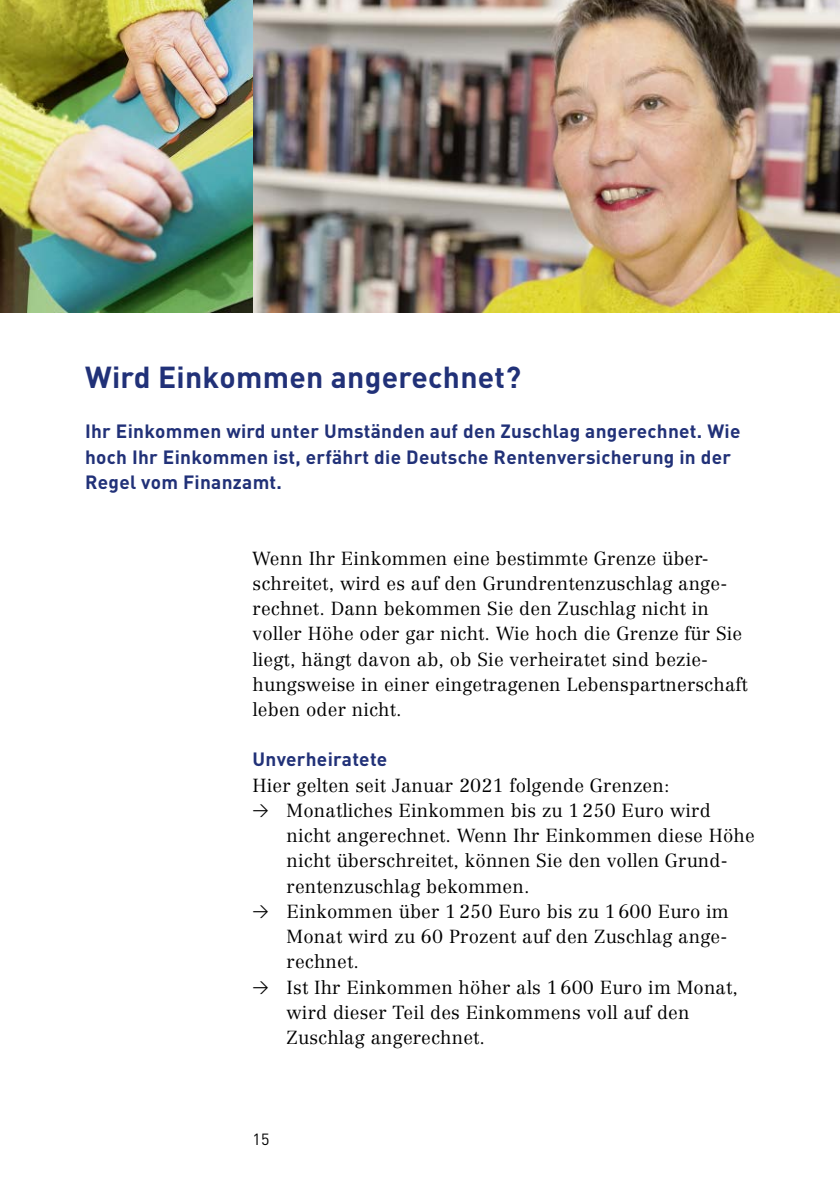
<style>
.page{position:relative;width:840px;height:1191px;background:#fff}
.page>*{position:absolute;margin:0;border:0;box-sizing:border-box;transform-origin:0 0}
.t1{font:700 30px "DIN";letter-spacing:.01em;color:#213178}
.t2{font:700 19px/25.2px "DIN";letter-spacing:.015em;color:#213178}
.t3{font:300 18.6px/25.2px "Centennial";letter-spacing:.01em;color:#000}
.t4{font:16px "DIN";color:#000}
.s1{font-family:"DIN Regular Alternate";font-weight:400;font-size:16px}
</style>
<div class="page">
<img style="left:0;top:0;width:839px;height:312px">
<h1 class="t1" style="left:85px;top:357px;width:437px">Wird Einkommen angerechnet?</h1>
<p class="t2" style="left:85px;top:418px;width:656px">Ihr Einkommen wird unter Umständen auf den Zuschlag angerechnet. Wie hoch Ihr Einkommen ist, erfährt die Deutsche Rentenversicherung in der<br>Regel vom Finanzamt.</p>
<p class="t3" style="left:252px;top:545px;width:496px">Wenn Ihr Einkommen eine bestimmte Grenze über&shy;schreitet, wird es auf den Grundrentenzuschlag ange&shy;rechnet. Dann bekommen Sie den Zuschlag nicht in voller Höhe oder gar nicht. Wie hoch die Grenze für Sie liegt, hängt davon ab, ob Sie verheiratet sind bezie&shy;hungsweise in einer eingetragenen Lebenspartnerschaft leben oder nicht.</p>
<p class="t2" style="left:252px;top:746px;width:136px">Unverheiratete</p>
<p class="t3" style="left:252px;top:772px;width:418px">Hier gelten seit Januar 2021 folgende Grenzen:</p>
<p class="t3" style="left:252px;top:797px;width:459px"><span class="s1">&gt;</span> Monatliches Einkommen bis zu 1250 Euro wird</p>
<p class="t3" style="left:286px;top:823px;width:469px">nicht angerechnet. Wenn Ihr Einkommen diese Höhe</p>
<p class="t3" style="left:286px;top:848px;width:442px">nicht überschreitet, können Sie den vollen Grund-</p>
<p class="t3" style="left:286px;top:873px;width:244px">rentenzuschlag bekommen.</p>
<p class="t3" style="left:252px;top:898px;width:477px"><span class="s1">&gt;</span> Einkommen über 1250 Euro bis zu 1600 Euro im</p>
<p class="t3" style="left:286px;top:924px;width:442px">Monat wird zu 60 Prozent auf den Zuschlag ange-</p>
<p class="t3" style="left:286px;top:949px;width:74px">rechnet.</p>
<p class="t3" style="left:252px;top:974px;width:486px"><span class="s1">&gt;</span> Ist Ihr Einkommen höher als 1600 Euro im Monat,</p>
<p class="t3" style="left:286px;top:999px;width:404px">wird dieser Teil des Einkommens voll auf den</p>
<p class="t3" style="left:286px;top:1024px;width:200px">Zuschlag angerechnet.</p>
<p class="t4" style="left:252px;top:1129px;width:18px">15</p>
</div>
